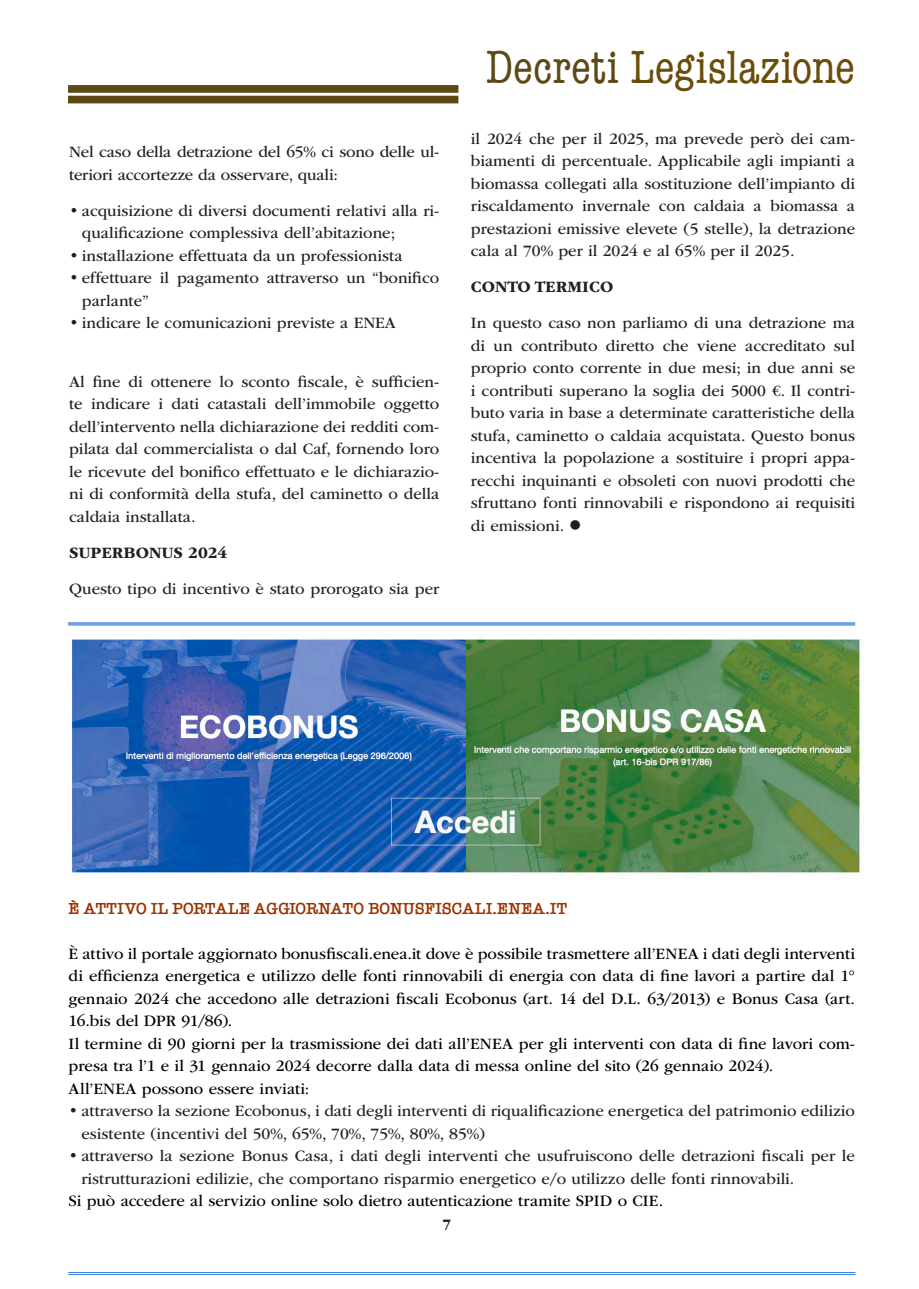
<style>
.page{position:relative;width:919px;height:1289px;background:#fff}
.page>*{position:absolute;margin:0;border:0;box-sizing:border-box;transform-origin:0 0}
.t1{font:condensed 48px "American Typewriter";color:#6b4d0a}
.t2{font:16.5px/22.5px "ITC Garamond Std";color:#231f20}
.Normale{font:16.5px/22.5px "ITC Garamond Std";color:#000;text-align:justify}
.Normale-2{font:600 16.5px "American Typewriter";letter-spacing:.005em;color:#930}
.t3{font:700 16.5px "ITC Garamond Std";color:#231f20}
.t4{font:700 15px "ITC Garamond Std";color:#231f20}
.s1{color:#5d4915}
</style>
<div class="page">
<svg style="left:68px;top:85px;width:390px;height:8px;background:#624f1d"></svg>
<div style="left:68px;top:96px;width:390px;height:7px;background:#5d4915"></div>
<hr style="left:68px;top:622px;width:787px;height:1px;background:#357ddc">
<hr style="left:68px;top:623px;width:787px;height:1px;background:#357ddc">
<hr style="left:68px;top:624px;width:787px;height:1px;background:#357ddc">
<img style="left:72px;top:639px;width:791px;height:237px">
<hr style="left:68px;top:1271px;width:787px;height:1px;background:#357ddc">
<hr style="left:68px;top:1273px;width:787px;height:1px;background:#357ddc">
<p class="t2" style="left:69px;top:141px;width:371px">Nel caso della detrazione del 65% ci sono delle ul&shy;teriori accortezze da osservare, quali:</p>
<p class="t2" style="left:82px;top:199px;width:359px;text-indent:-13px">• acquisizione di diversi documenti relativi alla ri&shy;qualificazione complessiva dell’abitazione;</p>
<p class="t2" style="left:69px;top:244px;width:335px">• installazione effettuata da un professionista</p>
<p class="t2" style="left:82px;top:267px;width:359px;text-indent:-13px">• effettuare il pagamento attraverso un “bonifico parlante”</p>
<p class="t2" style="left:69px;top:312px;width:328px">• indicare le comunicazioni previste a ENEA</p>
<p class="t2" style="left:69px;top:370px;width:371px;text-align:justify">Al fine di ottenere lo sconto fiscale, è sufficien&shy;te indicare i dati catastali dell’immobile oggetto dell’intervento nella dichiarazione dei redditi com&shy;pilata dal commercialista o dal Caf, fornendo loro le ricevute del bonifico effettuato e le dichiarazio&shy;ni di conformità della stufa, del caminetto o della caldaia installata.</p>
<p class="t3" style="left:69px;top:543px;width:160px">SUPERBONUS 2024</p>
<p class="t2" style="left:69px;top:577px;width:371px">Questo tipo di incentivo è stato prorogato sia per</p>
<h1 class="t1" style="left:485px;top:31px;width:371px"><span class="s1">Decreti</span> Legislazione</h1>
<p class="t2" style="left:471px;top:127px;width:386px;text-align:justify">il 2024 che per il 2025, ma prevede però dei cam&shy;biamenti di percentuale. Applicabile agli impianti a biomassa collegati alla sostituzione dell’impianto di riscaldamento invernale con caldaia a biomassa a prestazioni emissive elevete (5 stelle), la detrazione cala al 70% per il 2024 e al 65% per il 2025.</p>
<p class="t3" style="left:471px;top:278px;width:144px">CONTO TERMICO</p>
<p class="t2" style="left:471px;top:312px;width:386px;text-align:justify">In questo caso non parliamo di una detrazione ma di un contributo diretto che viene accreditato sul proprio conto corrente in due mesi; in due anni se i contributi superano la soglia dei 5000 €. Il contri&shy;buto varia in base a determinate caratteristiche della stufa, caminetto o caldaia acquistata. Questo bonus incentiva la popolazione a sostituire i propri appa&shy;recchi inquinanti e obsoleti con nuovi prodotti che sfruttano fonti rinnovabili e rispondono ai requisiti di emissioni. ●</p>
<p class="Normale-2" style="left:69px;top:895px;width:500px">È ATTIVO IL PORTALE AGGIORNATO BONUSFISCALI.ENEA.IT</p>
<p class="Normale" style="left:69px;top:942px;width:787px">È attivo il portale aggiornato bonusfiscali.enea.it dove è possibile trasmettere all’ENEA i dati degli interventi di efficienza energetica e utilizzo delle fonti rinnovabili di energia con data di fine lavori a partire dal 1° gennaio 2024 che accedono alle detrazioni fiscali Ecobonus (art. 14 del D.L. 63/2013) e Bonus Casa (art.<br>16.bis del DPR 91/86).</p>
<p class="Normale" style="left:69px;top:1032px;width:787px">Il termine di 90 giorni per la trasmissione dei dati all’ENEA per gli interventi con data di fine lavori com&shy;presa tra l’1 e il 31 gennaio 2024 decorre dalla data di messa online del sito (26 gennaio 2024).</p>
<p class="Normale" style="left:69px;top:1077px;width:242px">All’ENEA possono essere inviati:</p>
<p class="t2" style="left:81px;top:1099px;width:775px;text-indent:-13px">• attraverso la sezione Ecobonus, i dati degli interventi di riqualificazione energetica del patrimonio edilizio esistente (incentivi del 50%, 65%, 70%, 75%, 80%, 85%)</p>
<p class="t2" style="left:81px;top:1144px;width:775px;text-indent:-13px">• attraverso la sezione Bonus Casa, i dati degli interventi che usufruiscono delle detrazioni fiscali per le ristrutturazioni edilizie, che comportano risparmio energetico e/o utilizzo delle fonti rinnovabili.</p>
<p class="Normale" style="left:69px;top:1189px;width:596px">Si può accedere al servizio online solo dietro autenticazione tramite SPID o CIE.</p>
<p class="t4" style="left:442px;top:1215px;width:10px">7</p>
</div>
